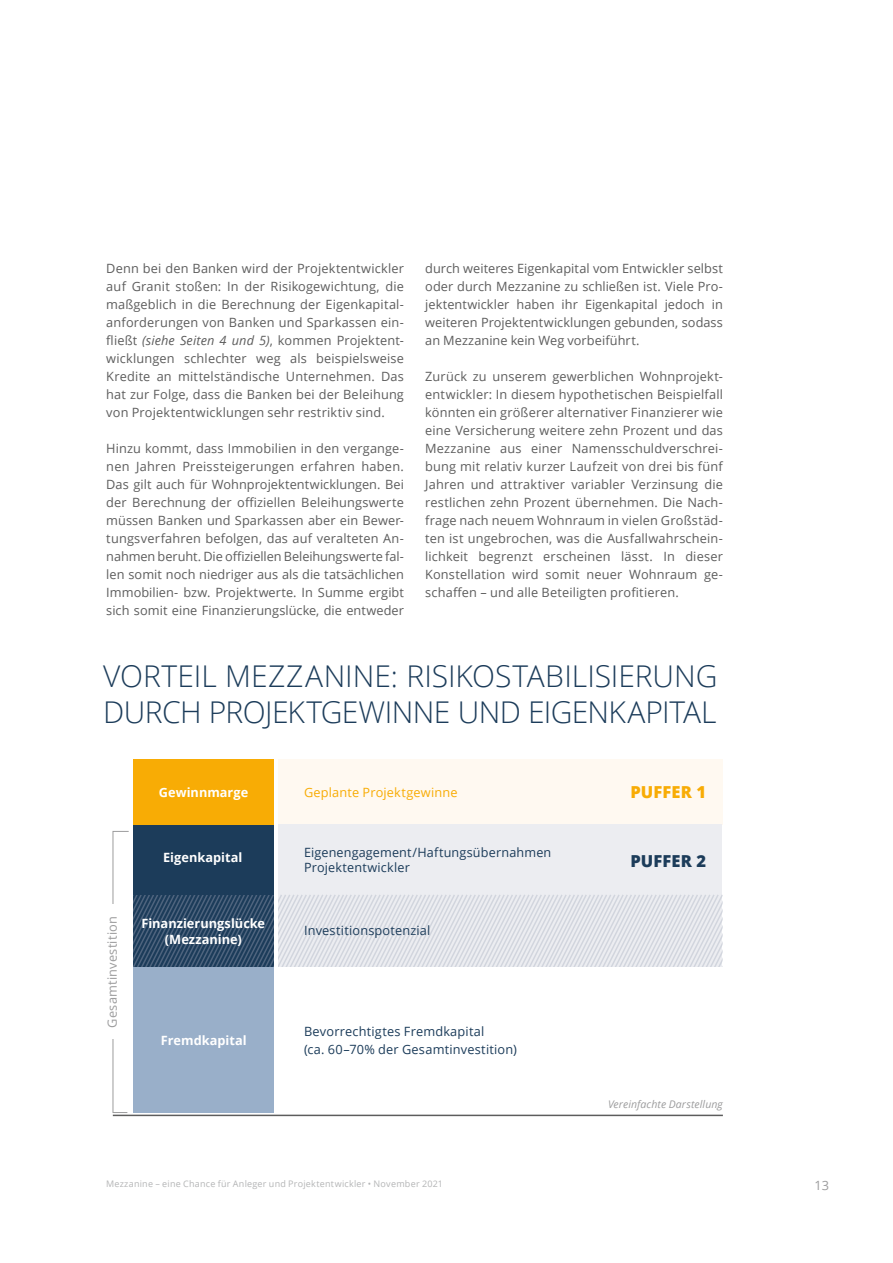
<style>
.page{position:relative;width:893px;height:1263px;background:#fff}
.page>*{position:absolute;margin:0;border:0;box-sizing:border-box;transform-origin:0 0}
.t1{font:300 30px/36px "Open Sans";letter-spacing:-.005em;color:#1c3c5a}
.t2{font:800 16.5px "Open Sans";letter-spacing:.01em;color:#f8ac05}
.t3{font:800 16.5px "Open Sans";letter-spacing:.01em;color:#1c3c5a}
.t4{font:12.75px/18px "Open Sans";letter-spacing:.01em;color:#5d5d5d;text-align:justify}
.t5{font:12.75px/15.3px "Open Sans";letter-spacing:.015em;color:#1c3c5a}
.t6{font:700 12.75px/15.3px "Open Sans";color:#fff;text-align:center}
.t7{font:12.75px "Open Sans";letter-spacing:.015em;color:#f8ac05}
.t8{font:12.75px "Open Sans";letter-spacing:.02em;color:#9c9c9d}
.t9{font:italic 10.5px "Open Sans";letter-spacing:.01em;color:#9c9c9d}
.t10{font:9px "Open Sans";letter-spacing:.025em;color:#b4b5b6}
.s1{font-style:italic}
</style>
<div class="page">
<div style="left:133px;top:824px;width:141px;height:143px;background:#1c3c5a"></div>
<div style="left:133px;top:759px;width:141px;height:65px;background:#f8ac05"></div>
<div style="left:279px;top:759px;width:444px;height:65px;background:#fff9f1"></div>
<div style="left:279px;top:824px;width:443px;height:72px;background:#ecedf1"></div>
<svg style="left:113px;top:831px;width:609px;height:282px"></svg>
<div style="left:133px;top:967px;width:141px;height:146px;background:#99afc9"></div>
<hr style="left:113px;top:1115px;width:610px;height:1px;background:#5d5d5d">
<p class="t4" style="left:106px;top:259px;width:299px">Denn bei den Banken wird der Projektentwickler auf Granit stoßen: In der Risikogewichtung, die maßgeblich in die Berechnung der Eigenkapital&shy;anforderungen von Banken und Sparkassen ein&shy;fließt <span class="s1">(siehe Seiten 4 und 5)</span>, kommen Projektent&shy;wicklungen schlechter weg als beispielsweise Kredite an mittelständische Unternehmen. Das hat zur Folge, dass die Banken bei der Beleihung von Projektentwicklungen sehr restriktiv sind.</p>
<p class="t4" style="left:106px;top:439px;width:299px">Hinzu kommt, dass Immobilien in den vergange&shy;nen Jahren Preissteigerungen erfahren haben.<br>Das gilt auch für Wohnprojektentwicklungen. Bei der Berechnung der offiziellen Beleihungswerte müssen Banken und Sparkassen aber ein Bewer&shy;tungsverfahren befolgen, das auf veralteten An&shy;nahmen beruht. Die offiziellen Beleihungswerte fal&shy;len somit noch niedriger aus als die tatsächlichen Immobilien- bzw. Projektwerte. In Summe ergibt sich somit eine Finanzierungslücke, die entweder</p>
<p class="t4" style="left:425px;top:259px;width:299px">durch weiteres Eigenkapital vom Entwickler selbst oder durch Mezzanine zu schließen ist. Viele Pro&shy;jektentwickler haben ihr Eigenkapital jedoch in weiteren Projektentwicklungen gebunden, sodass an Mezzanine kein Weg vorbeiführt.</p>
<p class="t4" style="left:425px;top:367px;width:299px">Zurück zu unserem gewerblichen Wohnprojekt&shy;entwickler: In diesem hypothetischen Beispielfall könnten ein größerer alternativer Finanzierer wie eine Versicherung weitere zehn Prozent und das Mezzanine aus einer Namensschuldverschrei&shy;bung mit relativ kurzer Laufzeit von drei bis fünf Jahren und attraktiver variabler Verzinsung die restlichen zehn Prozent übernehmen. Die Nach&shy;frage nach neuem Wohnraum in vielen Großstäd&shy;ten ist ungebrochen, was die Ausfallwahrschein&shy;lichkeit begrenzt erscheinen lässt. In dieser Konstellation wird somit neuer Wohnraum ge&shy;schaffen – und alle Beteiligten profitieren.</p>
<h1 class="t1" style="left:103px;top:657px;width:616px">VORTEIL MEZZANINE: RISIKOSTABILISIERUNG<br>DURCH PROJEKTGEWINNE UND EIGENKAPITAL</h1>
<p class="t8" style="left:103px;top:1027px;width:113px;rotate:-90deg">Gesamtinvestition</p>
<p class="t6" style="left:159px;top:785px;width:91px">Gewinnmarge</p>
<p class="t7" style="left:304px;top:783px;width:155px">Geplante Projektgewinne</p>
<p class="t6" style="left:163px;top:849px;width:81px">Eigenkapital</p>
<p class="t6" style="left:141px;top:916px;width:125px">Finanzierungslücke (Mezzanine)</p>
<p class="t6" style="left:161px;top:1032px;width:87px">Fremdkapital</p>
<p class="t5" style="left:304px;top:844px;width:249px">Eigenengagement/Haftungsübernahmen<br>Projektentwickler</p>
<p class="t5" style="left:304px;top:922px;width:128px">Investitionspotenzial</p>
<p class="t5" style="left:304px;top:1022px;width:214px;line-height:18px">Bevorrechtigtes Fremdkapital<br>(ca. 60–70% der Gesamtinvestition)</p>
<p class="t2" style="left:630px;top:779px;width:77px">PUFFER 1</p>
<p class="t3" style="left:630px;top:849px;width:77px">PUFFER 2</p>
<p class="t9" style="left:608px;top:1097px;width:116px">Vereinfachte Darstellung</p>
<p class="t10" style="left:106px;top:1177px;width:338px">Mezzanine – eine Chance für Anleger und Projektentwickler • November 2021</p>
<p class="t8" style="left:815px;top:1176px;width:16px">13</p>
</div>
